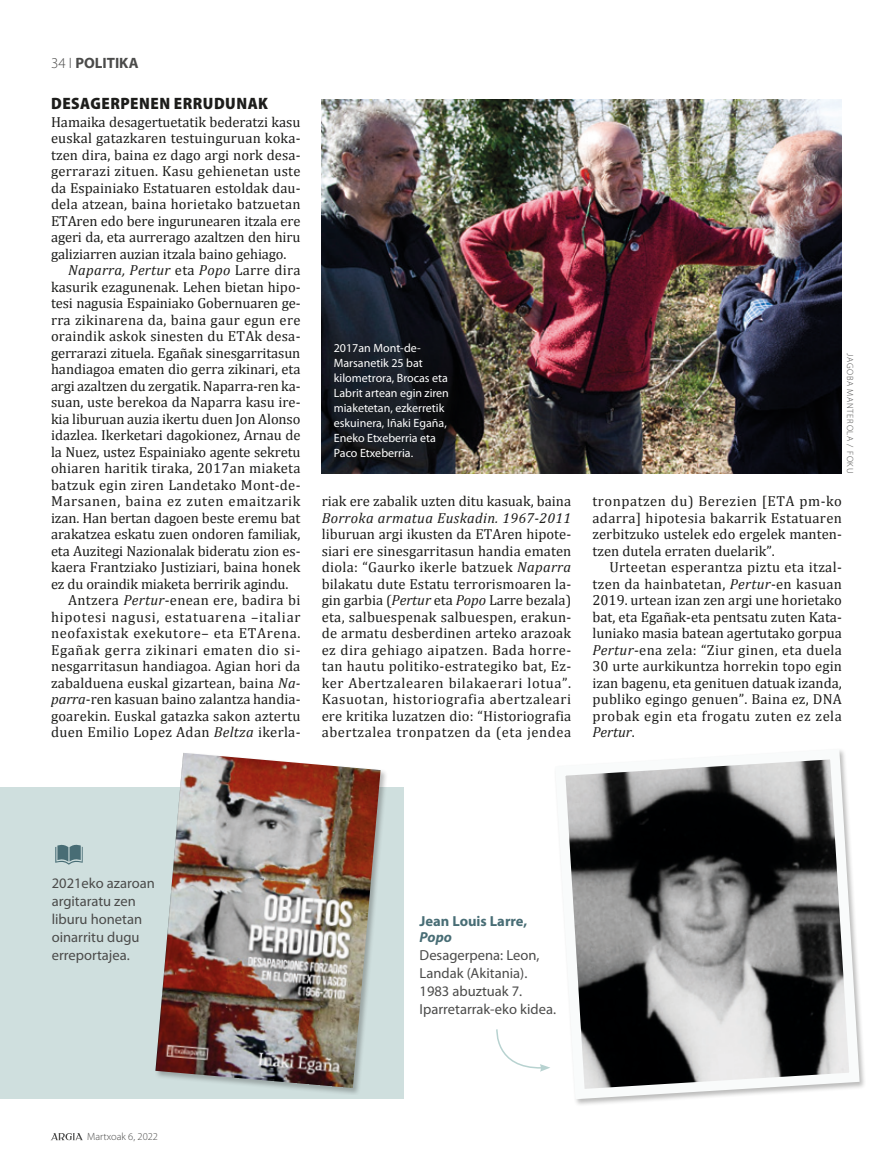
<style>
.page{position:relative;width:893px;height:1170px;background:#fff}
.page>*{position:absolute;margin:0;border:0;box-sizing:border-box;transform-origin:0 0}
.Ladilloa{font:900 semi-condensed 16.5px "Myriad Pro";letter-spacing:.03em;color:#1d1d1b}
.t1{font:700 15px "Myriad Pro";color:#4b4b4a}
.Testua_-_JUST{font:14.55px/16.5px "Cambria";letter-spacing:.01em;color:#1d1d1b;text-align:justify}
.Testua_-_SAN_GABE{font:14.55px/16.5px "Cambria";letter-spacing:-.01em;color:#1d1d1b;text-align:justify}
.Testua_-_SAN_GABE-2{font:14.55px/18px "Myriad Pro";color:#4b4b4a}
.Testua_-_SAN_GABE-3{font:700 14.55px/16.5px "Myriad Pro";color:#486d75}
.Testua_-_SAN_GABE-4{font:12px/15px "Myriad Pro";color:#fff}
.t2{font:300 10.5px "Myriad Pro";color:#4b4b4a}
.t3{font:300 9px "Myriad Pro";letter-spacing:.08em;color:#4b4b4a}
.s1{font-weight:300}
.s2{font-style:italic}
</style>
<div class="page">
<svg style="left:51px;top:1133px;width:32px;height:7px"></svg>
<div style="left:0;top:787px;width:404px;height:310px;background:#cfdfde"></div>
<img style="left:322px;top:100px;width:520px;height:373px">
<div style="left:154px;top:751px;width:234px;height:344px;background:#1d1d1b;opacity:.3"></div>
<img style="left:155px;top:752px;width:226px;height:335px">
<svg style="left:496px;top:1029px;width:54px;height:42px"></svg>
<svg style="left:565px;top:750px;width:300px;height:354px"></svg>
<div style="left:324px;top:333px;width:141px;height:140px;background:#1d1d1b;opacity:.3"></div>
<svg style="left:55px;top:844px;width:28px;height:20px"></svg>
<p class="t1" style="left:51px;top:53px;width:89px"><span class="s1">34 І</span> POLITIKA</p>
<p class="Ladilloa" style="left:51px;top:92px;width:218px">DESAGERPENEN ERRUDUNAK</p>
<p class="Testua_-_SAN_GABE" style="left:51px;top:113px;width:251px">Hamaika desagertuetatik bederatzi kasu euskal gatazkaren testuinguruan koka&shy;tzen dira, baina ez dago argi nork desa&shy;gerrarazi zituen. Kasu gehienetan uste da Espainiako Estatuaren estoldak dau&shy;dela atzean, baina horietako batzuetan ETAren edo bere ingurunearen itzala ere ageri da, eta aurrerago azaltzen den hiru galiziarren auzian itzala baino gehiago.</p>
<p class="Testua_-_JUST" style="left:51px;top:262px;width:251px;text-indent:17px"><span class="s2">Naparra, Pertur</span> eta <span class="s2">Popo</span> Larre dira kasurik ezagunenak. Lehen bietan hipo&shy;tesi nagusia Espainiako Gobernuaren ge&shy;rra zikinarena da, baina gaur egun ere oraindik askok sinesten du ETAk desa&shy;gerrarazi zituela. Egañak sinesgarritasun handiagoa ematen dio gerra zikinari, eta argi azaltzen du zergatik. Naparra-ren ka&shy;suan, uste berekoa da Naparra kasu ire&shy;kia liburuan auzia ikertu duen Jon Alonso idazlea. Ikerketari dagokionez, Arnau de la Nuez, ustez Espainiako agente sekretu ohiaren haritik tiraka, 2017an miaketa batzuk egin ziren Landetako Mont-de-Marsanen, baina ez zuten emaitzarik izan. Han bertan dagoen beste eremu bat arakatzea eskatu zuen ondoren familiak, eta Auzitegi Nazionalak bideratu zion es&shy;kaera Frantziako Justiziari, baina honek ez du oraindik miaketa berririk agindu.</p>
<p class="Testua_-_JUST" style="left:51px;top:592px;width:251px;text-indent:17px">Antzera <span class="s2">Pertur</span>-enean ere, badira bi hipotesi nagusi, estatuarena –italiar neofaxistak exekutore– eta ETArena.<br>Egañak gerra zikinari ematen dio si&shy;nesgarritasun handiagoa. Agian hori da zabalduena euskal gizartean, baina <span class="s2">Na&shy;parra</span>-ren kasuan baino zalantza handia&shy;goarekin. Euskal gatazka sakon aztertu duen Emilio Lopez Adan <span class="s2">Beltza</span> ikerla-</p>
<p class="Testua_-_SAN_GABE-4" style="left:334px;top:340px;width:117px">2017an Mont-de-<br>Marsanetik 25 bat kilometrora, Brocas eta<br>Labrit artean egin ziren miaketetan, ezkerretik eskuinera, Iñaki Egaña,<br>Eneko Etxeberria eta<br>Paco Etxeberria.</p>
<p class="t3" style="left:856px;top:353px;width:122px;rotate:90deg">JAGOBA MANTEROLA / FOKU</p>
<p class="Testua_-_JUST" style="left:322px;top:493px;width:251px">riak ere zabalik uzten ditu kasuak, baina <span class="s2">Borroka armatua Euskadin. 1967-2011 </span>liburuan argi ikusten da ETAren hipote&shy;siari ere sinesgarritasun handia ematen diola: “Gaurko ikerle batzuek <span class="s2">Naparra </span>bilakatu dute Estatu terrorismoaren la&shy;gin garbia (<span class="s2">Pertur</span> eta <span class="s2">Popo</span> Larre bezala) eta, salbuespenak salbuespen, erakun&shy;de armatu desberdinen arteko arazoak ez dira gehiago aipatzen. Bada horre&shy;tan hautu politiko-estrategiko bat, Ez&shy;ker Abertzalearen bilakaerari lotua”.<br>Kasuotan, historiografia abertzaleari ere kritika luzatzen dio: “Historiografia abertzalea tronpatzen da (eta jendea</p>
<p class="Testua_-_JUST" style="left:592px;top:493px;width:251px">tronpatzen du) Berezien [ETA pm-ko adarra] hipotesia bakarrik Estatuaren zerbitzuko ustelek edo ergelek manten&shy;tzen dutela erraten duelarik”.</p>
<p class="Testua_-_JUST" style="left:592px;top:559px;width:251px;text-indent:17px">Urteetan esperantza piztu eta itzal&shy;tzen da hainbatetan, <span class="s2">Pertur</span>-en kasuan 2019. urtean izan zen argi une horietako bat, eta Egañak-eta pentsatu zuten Kata&shy;luniako masia batean agertutako gorpua <span class="s2">Pertur</span>-ena zela: “Ziur ginen, eta duela 30 urte aurkikuntza horrekin topo egin izan bagenu, eta genituen datuak izanda, publiko egingo genuen”. Baina ez, DNA probak egin eta frogatu zuten ez zela <span class="s2">Pertur</span>.</p>
<p class="Testua_-_SAN_GABE-2" style="left:52px;top:874px;width:104px">2021eko azaroan argitaratu zen liburu honetan oinarritu dugu erreportajea.</p>
<p class="t2" style="left:87px;top:1130px;width:72px">Martxoak 6, 2022</p>
<p class="Testua_-_SAN_GABE-3" style="left:420px;top:911px;width:109px">Jean Louis Larre,<br><span class="s2">Popo</span></p>
<p class="Testua_-_SAN_GABE-2" style="left:420px;top:945px;width:121px">Desagerpena: Leon,<br>Landak (Akitania).</p>
<p class="Testua_-_SAN_GABE-2" style="left:420px;top:981px;width:104px">1983 abuztuak 7.</p>
<p class="Testua_-_SAN_GABE-2" style="left:420px;top:999px;width:138px">Iparretarrak-eko kidea.</p>
</div>
